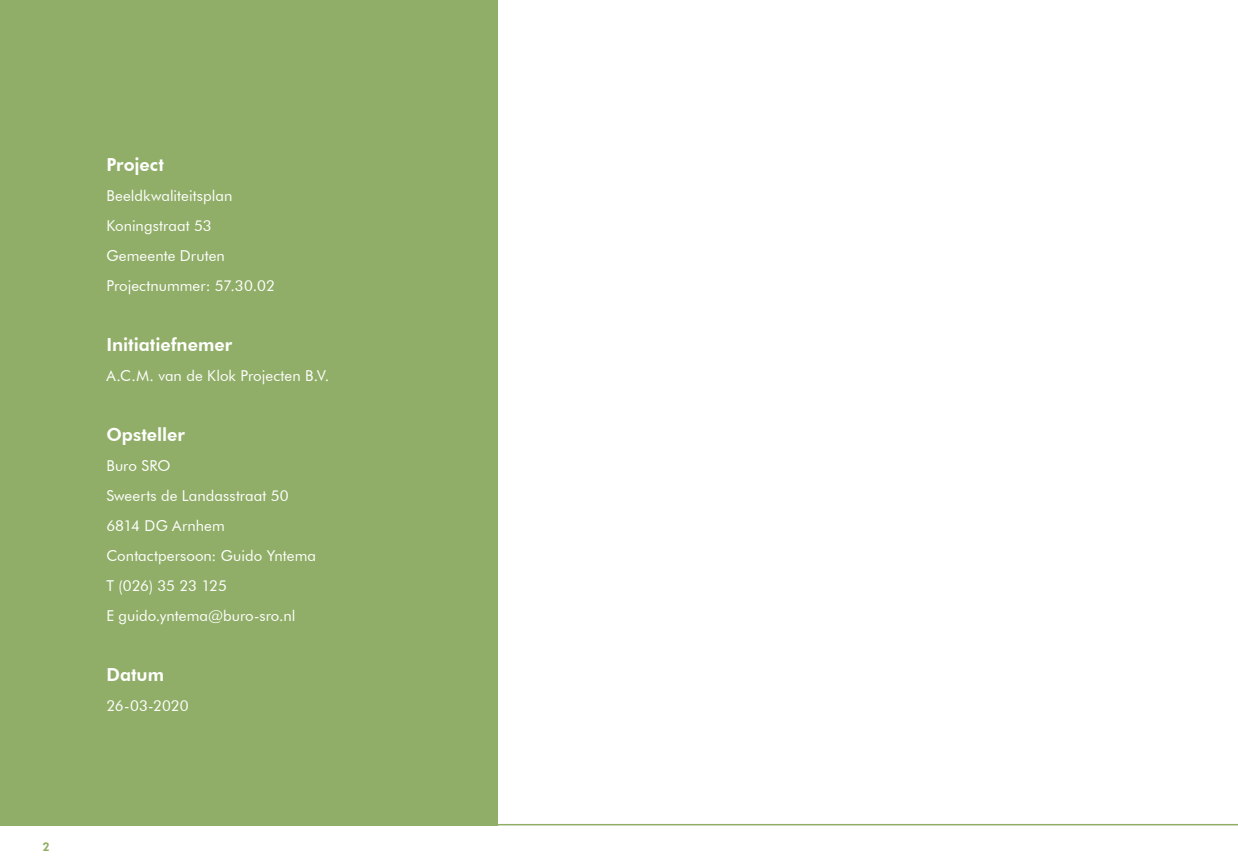
<style>
.page{position:relative;width:1238px;height:868px;background:#fff}
.page>*{position:absolute;margin:0;border:0;box-sizing:border-box;transform-origin:0 0}
.Colofon_-_titel{font:800 18px "Futura BT";color:#fff}
.Colofon_-_tekst{font:15px "Futura BT";letter-spacing:.005em;color:#fff}
.t1{font:800 12px "Futura BT";color:#90ae67}
</style>
<div class="page">
<div style="left:0;top:0;width:497px;height:825px;background:#90ae67"></div>
<hr style="left:0;top:823px;width:1237px;height:2px;background:#90ae67">
<p class="t1" style="left:43px;top:839px;width:9px">2</p>
<p class="Colofon_-_titel" style="left:106px;top:153px;width:59px">Project</p>
<p class="Colofon_-_tekst" style="left:106px;top:186px;width:127px">Beeldkwaliteitsplan</p>
<p class="Colofon_-_tekst" style="left:106px;top:216px;width:107px">Koningstraat 53</p>
<p class="Colofon_-_tekst" style="left:106px;top:246px;width:120px">Gemeente Druten</p>
<p class="Colofon_-_tekst" style="left:106px;top:276px;width:170px">Projectnummer: 57.30.02</p>
<p class="Colofon_-_titel" style="left:106px;top:333px;width:127px">Initiatiefnemer</p>
<p class="Colofon_-_tekst" style="left:106px;top:366px;width:224px">A.C.M. van de Klok Projecten B.V.</p>
<p class="Colofon_-_titel" style="left:106px;top:423px;width:80px">Opsteller</p>
<p class="Colofon_-_tekst" style="left:106px;top:456px;width:66px">Buro SRO</p>
<p class="Colofon_-_tekst" style="left:106px;top:486px;width:184px">Sweerts de Landasstraat 50</p>
<p class="Colofon_-_tekst" style="left:106px;top:516px;width:120px">6814 DG Arnhem</p>
<p class="Colofon_-_tekst" style="left:106px;top:546px;width:211px">Contactpersoon: Guido Yntema</p>
<p class="Colofon_-_tekst" style="left:106px;top:576px;width:122px">T (026) 35 23 125</p>
<p class="Colofon_-_tekst" style="left:106px;top:606px;width:191px">E guido.yntema@buro-sro.nl</p>
<p class="Colofon_-_titel" style="left:106px;top:663px;width:59px">Datum</p>
<p class="Colofon_-_tekst" style="left:106px;top:696px;width:84px">26-03-2020</p>
</div>
